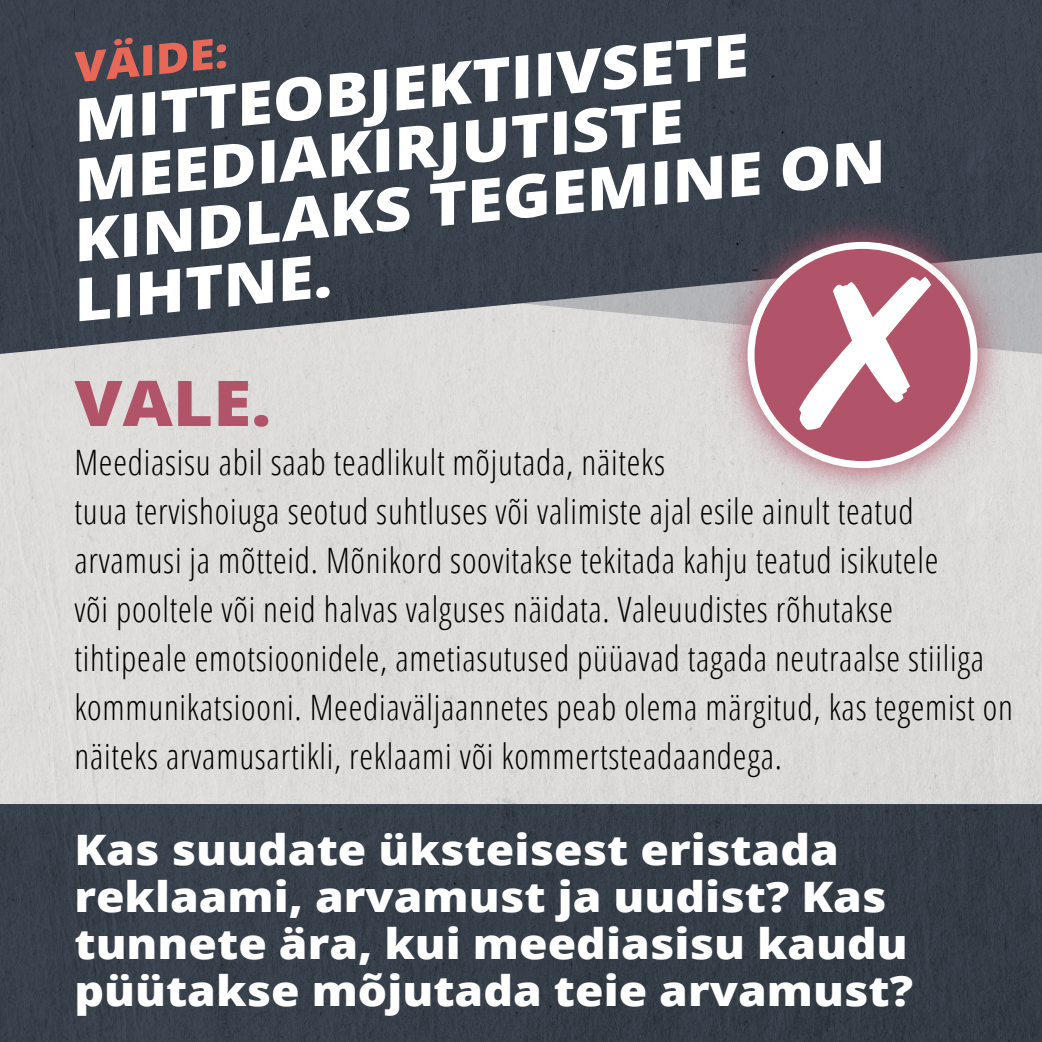
<style>
.page{position:relative;width:1042px;height:1042px;background:#dcdbda}
.page>*{position:absolute;margin:0;border:0;box-sizing:border-box;transform-origin:0 0}
._3_H3_VASTAUS_2{font:800 63px "Open Sans";color:#b25469;scale:1.1 1}
._2_H2_VÄITE{font:800 59.5px/59px "Open Sans";color:#fff;scale:1.1 1}
._4_1_pohdi{font:800 42px/47.1px "Open Sans";color:#fff;scale:1.1 1}
._2_H2_VÄITE-2{font:800 42px "Open Sans";color:#e86858;scale:1.1 1}
._5_SELITE{font:300 condensed 35px/49px "Open Sans";letter-spacing:.02em;color:#000}
</style>
<div class="page">
<svg style="left:0;top:0;width:1042px;height:354px;background:#454d56"></svg>
<div style="left:0;top:804px;width:1042px;height:238px;background:#363e48"></div>
<div style="left:696px;top:191px;width:332px;height:328px;background:#b25469;opacity:.6"></div>
<div style="left:719px;top:213px;width:286px;height:284px;background:#b25469;opacity:.6"></div>
<svg style="left:751px;top:245px;width:223px;height:220px;background:#c27989"></svg>
<div style="left:747px;top:242px;width:230px;height:226px;border:7px solid #fff;border-radius:50%"></div>
<div style="left:771px;top:249px;width:187px;height:208px;background:#b25469;opacity:.6"></div>
<svg style="left:799px;top:277px;width:132px;height:153px;background:#cd919e"></svg>
<h2 class="_2_H2_VÄITE" style="left:50px;top:93px;width:748px;text-indent:19px;rotate:-6deg">MITTEOBJEKTIIVSETE<br>MEEDIAKIRJUTISTE<br>KINDLAKS TEGEMINE ON<br>LIHTNE.</h2>
<h2 class="_2_H2_VÄITE-2" style="left:70px;top:36px;width:142px;rotate:-6deg">VÄIDE:</h2>
<h3 class="_3_H3_VASTAUS_2" style="left:74px;top:355px;width:180px">VALE.</h3>
<p class="_5_SELITE" style="left:74px;top:437px;width:940px">Meediasisu abil saab teadlikult mõjutada, näiteks<br>tuua tervishoiuga seotud suhtluses või valimiste ajal esile ainult teatud arvamusi ja mõtteid. Mõnikord soovitakse tekitada kahju teatud isikutele<br>või pooltele või neid halvas valguses näidata. Valeuudistes rõhutakse tihtipeale emotsioonidele, ametiasutused püüavad tagada neutraalse stiiliga kommunikatsiooni. Meediaväljaannetes peab olema märgitud, kas tegemist on näiteks arvamusartikli, reklaami või kommertsteadaandega.</p>
<p class="_4_1_pohdi" style="left:74px;top:824px;width:764px">Kas suudate üksteisest eristada reklaami, arvamust ja uudist? Kas tunnete ära, kui meediasisu kaudu püütakse mõjutada teie arvamust?</p>
</div>
